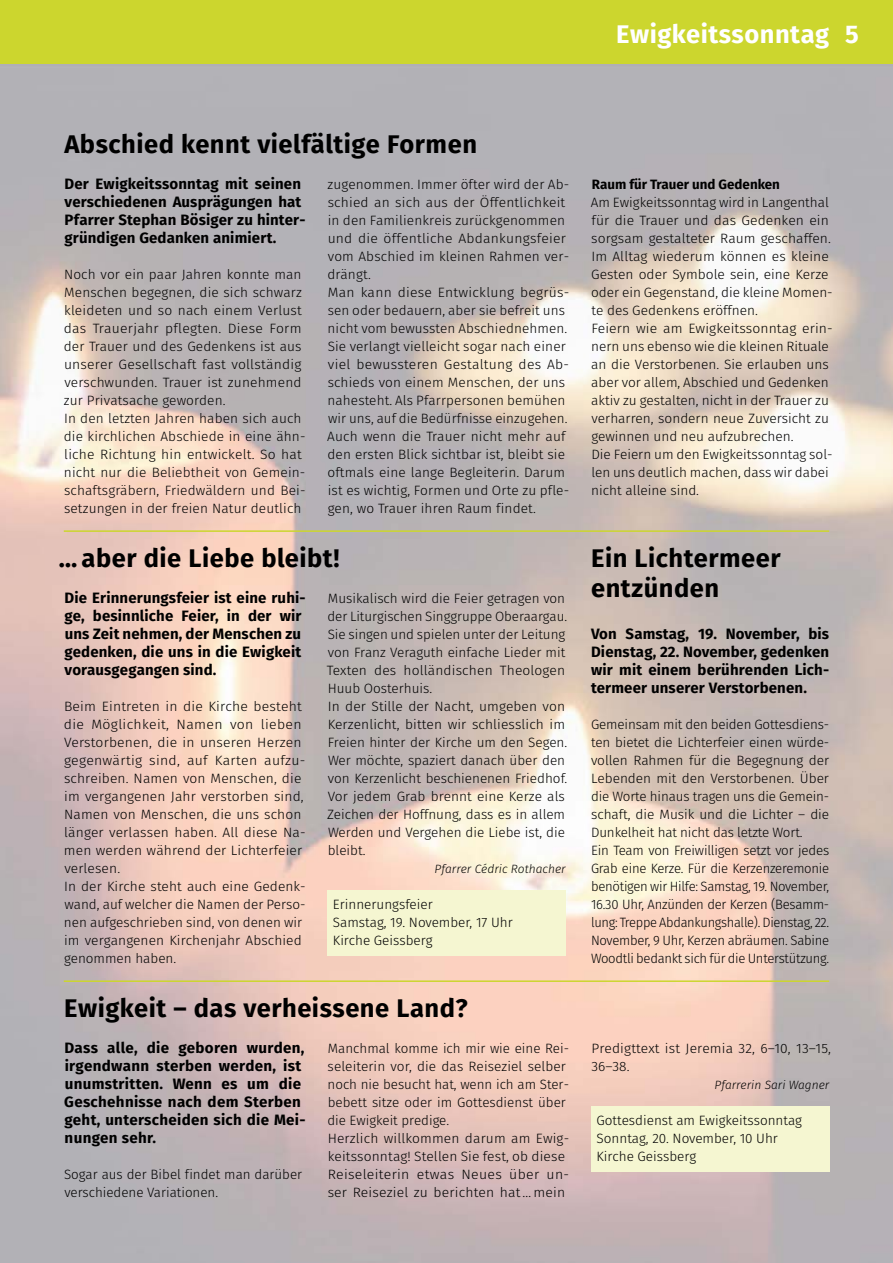
<style>
.page{position:relative;width:893px;height:1263px;background:#fff}
.page>*{position:absolute;margin:0;border:0;box-sizing:border-box;transform-origin:0 0}
.t1{font:700 25.5px/30px "Fira Sans";letter-spacing:.02em;color:#000}
.t2{font:700 25.5px "Fira Sans";letter-spacing:.02em;color:#fff}
.t3{font:700 15px/18px "Fira Sans";letter-spacing:.01em;color:#000}
.t4{font:300 13.5px/18px "Fira Sans";color:#000}
.t5{font:300 13.5px/18px "Fira Sans";letter-spacing:-.02em;color:#000}
.t6{font:700 13.5px "Fira Sans";color:#000}
.t7{font:italic 300 12px "Fira Sans";color:#000}
</style>
<div class="page">
<div style="left:327px;top:890px;width:239px;height:66px;background:#f5f6d1"></div>
<hr style="left:64px;top:530px;width:765px;height:2px;background:#ccd62e">
<hr style="left:64px;top:980px;width:765px;height:2px;background:#ccd62e">
<div style="left:0;top:0;width:893px;height:64px;background:#ccd62e"></div>
<div style="left:591px;top:1106px;width:238px;height:66px;background:#f5f6d1"></div>
<h1 class="t2" style="left:616px;top:12px;width:244px">Ewigkeitssonntag 5</h1>
<h1 class="t1" style="left:64px;top:127px;width:414px">Abschied kennt vielfältige Formen</h1>
<p class="t3" style="left:64px;top:174px;width:243px">Der Ewigkeitssonntag mit seinen verschiedenen Ausprägungen hat Pfarrer Stephan Bösiger zu hinter&shy;gründigen Gedanken animiert.</p>
<p class="t4" style="left:64px;top:265px;width:243px">Noch vor ein paar Jahren konnte man Menschen begegnen, die sich schwarz kleideten und so nach einem Verlust das Trauerjahr pflegten. Diese Form der Trauer und des Gedenkens ist aus unserer Gesellschaft fast vollständig verschwunden. Trauer ist zunehmend zur Privatsache geworden.<br>In den letzten Jahren haben sich auch die kirchlichen Abschiede in eine ähn&shy;liche Richtung hin entwickelt. So hat nicht nur die Beliebtheit von Gemein&shy;schaftsgräbern, Friedwäldern und Bei&shy;setzungen in der freien Natur deutlich</p>
<p class="t4" style="left:327px;top:175px;width:244px">zugenommen. Immer öfter wird der Ab&shy;schied an sich aus der Öffentlichkeit in den Familienkreis zurückgenommen und die öffentliche Abdankungsfeier vom Abschied im kleinen Rahmen ver&shy;drängt.<br>Man kann diese Entwicklung begrüs&shy;sen oder bedauern, aber sie befreit uns nicht vom bewussten Abschiednehmen.<br>Sie verlangt vielleicht sogar nach einer viel bewussteren Gestaltung des Ab&shy;schieds von einem Menschen, der uns nahesteht. Als Pfarrpersonen bemühen wir uns, auf die Bedürfnisse einzugehen.<br>Auch wenn die Trauer nicht mehr auf den ersten Blick sichtbar ist, bleibt sie oftmals eine lange Begleiterin. Darum ist es wichtig, Formen und Orte zu pfle&shy;gen, wo Trauer ihren Raum findet.</p>
<p class="t6" style="left:592px;top:173px;width:190px">Raum für Trauer und Gedenken</p>
<p class="t4" style="left:591px;top:193px;width:243px">Am Ewigkeitssonntag wird in Langen thal für die Trauer und das Gedenken ein sorgsam gestalteter Raum geschaffen.<br>Im Alltag wiederum können es kleine Gesten oder Symbole sein, eine Kerze oder ein Gegenstand, die kleine Momen&shy;te des Gedenkens eröffnen.<br>Feiern wie am Ewigkeitssonntag erin&shy;nern uns ebenso wie die kleinen Rituale an die Verstorbenen. Sie erlauben uns aber vor allem, Abschied und Gedenken aktiv zu gestalten, nicht in der Trauer zu verharren, sondern neue Zuversicht zu gewinnen und neu aufzubrechen.<br>Die Feiern um den Ewigkeitssonntag sol&shy;len uns deutlich machen, dass wir dabei nicht alleine sind.</p>
<h1 class="t1" style="left:59px;top:541px;width:282px">… aber die Liebe bleibt!</h1>
<p class="t3" style="left:64px;top:588px;width:243px">Die Erinnerungsfeier ist eine ruhi&shy;ge, besinnliche Feier, in der wir uns Zeit nehmen, der Menschen zu gedenken, die uns in die Ewigkeit vorausgegangen sind.</p>
<p class="t4" style="left:64px;top:697px;width:243px">Beim Eintreten in die Kirche besteht die Möglichkeit, Namen von lieben Verstorbenen, die in unseren Herzen gegenwärtig sind, auf Karten aufzu&shy;schreiben. Namen von Menschen, die im vergangenen Jahr verstorben sind, Namen von Menschen, die uns schon länger verlassen haben. All diese Na&shy;men werden während der Lichterfeier verlesen.<br>In der Kirche steht auch eine Gedenk&shy;wand, auf welcher die Namen der Perso&shy;nen aufgeschrieben sind, von denen wir im vergangenen Kirchenjahr Abschied genommen haben.</p>
<p class="t4" style="left:327px;top:589px;width:242px">Musikalisch wird die Feier getragen von der Liturgischen Singgruppe Oberaargau.<br>Sie singen und spielen unter der Leitung von Franz Veraguth einfache Lieder mit Texten des holländischen Theologen Huub Oosterhuis.<br>In der Stille der Nacht, umgeben von Kerzenlicht, bitten wir schliesslich im Freien hinter der Kirche um den Segen.<br>Wer möchte, spaziert danach über den von Kerzenlicht beschienenen Friedhof.<br>Vor jedem Grab brennt eine Kerze als Zeichen der Hoffnung, dass es in allem Werden und Vergehen die Liebe ist, die bleibt.</p>
<p class="t7" style="left:435px;top:860px;width:133px">Pfarrer Cédric Rothacher</p>
<p class="t4" style="left:333px;top:895px;width:181px">Erinnerungsfeier<br>Samstag, 19. November, 17 Uhr<br>Kirche Geissberg</p>
<h1 class="t1" style="left:591px;top:541px;width:191px">Ein Lichtermeer entzünden</h1>
<p class="t3" style="left:591px;top:624px;width:240px;text-align:justify">Von Samstag, 19. November, bis Dienstag, 22. November, gedenken wir mit einem berührenden Lich&shy;termeer unserer Verstorbenen.</p>
<p class="t5" style="left:591px;top:715px;width:240px">Gemeinsam mit den beiden Gottesdiens&shy;ten bietet die Lichterfeier einen würde&shy;vollen Rahmen für die Begegnung der Lebenden mit den Verstorbenen. Über die Worte hinaus tragen uns die Gemein&shy;schaft, die Musik und die Lichter – die Dunkelheit hat nicht das letzte Wort.<br>Ein Team von Freiwilligen setzt vor jedes Grab eine Kerze. Für die Kerzenzeremonie benötigen wir Hilfe: Samstag, 19. November, 16.30 Uhr, Anzünden der Kerzen (Besamm&shy;lung: Treppe Abdankungshalle). Dienstag, 22.<br>November, 9 Uhr, Kerzen abräumen. Sabine Woodtli bedankt sich für die Unterstützung.</p>
<h1 class="t1" style="left:64px;top:991px;width:405px">Ewigkeit – das verheissene Land?</h1>
<p class="t3" style="left:64px;top:1038px;width:243px">Dass alle, die geboren wurden, irgendwann sterben werden, ist unumstritten. Wenn es um die<br>Geschehnisse nach dem Sterben geht, unterscheiden sich die Mei&shy;nungen sehr.</p>
<p class="t4" style="left:64px;top:1165px;width:240px">Sogar aus der Bibel findet man darüber verschiedene Variationen.</p>
<p class="t4" style="left:327px;top:1039px;width:243px">Manchmal komme ich mir wie eine Rei&shy;seleiterin vor, die das Reiseziel selber noch nie besucht hat, wenn ich am Ster&shy;bebett sitze oder im Gottesdienst über die Ewigkeit predige.<br>Herzlich willkommen darum am Ewig&shy;keitssonntag! Stellen Sie fest, ob diese Reiseleiterin etwas Neues über un&shy;ser Reiseziel zu berichten hat … mein</p>
<p class="t4" style="left:591px;top:1039px;width:241px">Predigttext ist Jeremia 32, 6–10, 13–15,<br>36–38.</p>
<p class="t7" style="left:714px;top:1076px;width:116px">Pfarrerin Sari Wagner</p>
<p class="t4" style="left:597px;top:1111px;width:207px">Gottesdienst am Ewigkeitssonntag<br>Sonntag, 20. November, 10 Uhr<br>Kirche Geissberg</p>
</div>
